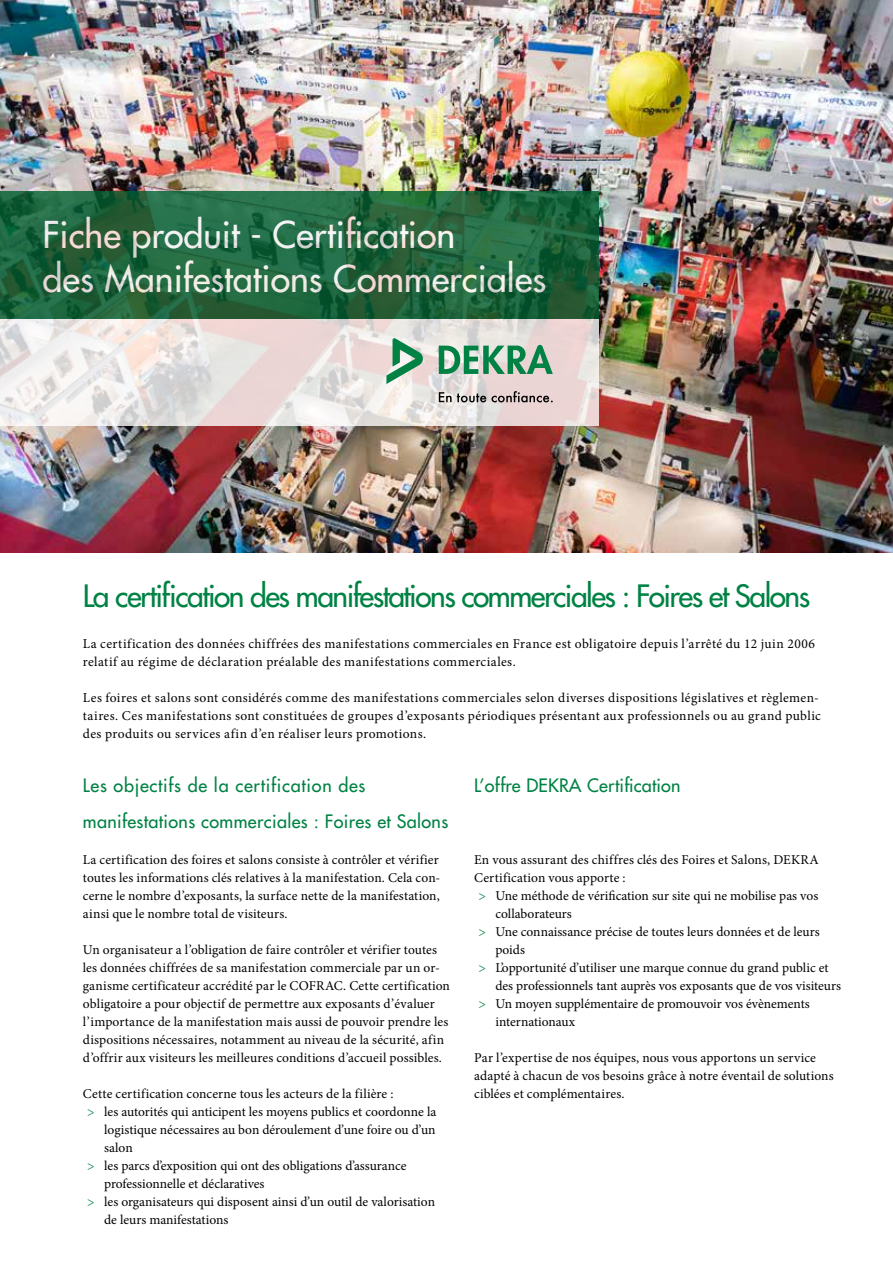
<style>
.page{position:relative;width:893px;height:1263px;background:#fff}
.page>*{position:absolute;margin:0;border:0;box-sizing:border-box;transform-origin:0 0}
.t1{font:500 36px/43.2px "Futura Std";color:#fff}
.t2{font:500 30px "Futura Std";letter-spacing:-.05em;color:#008244}
.t3{font:500 18px/36px "Futura Std";letter-spacing:.02em;color:#008244}
.t4{font:13.5px/18px "Minion Pro";letter-spacing:.01em;color:#000}
.t5{font:13.5px/18px "Minion Pro";letter-spacing:.03em;color:#000}
.s1{color:#008244}
.s2{font-family:"Futura Std";color:#008244}
</style>
<div class="page">
<img style="left:0;top:0;width:893px;height:553px">
<svg style="left:0;top:191px;width:598px;height:128px;background:#20643d"></svg>
<svg style="left:0;top:319px;width:598px;height:106px"></svg>
<svg style="left:439px;top:345px;width:114px;height:29px;background:#73af8f"></svg>
<svg style="left:386px;top:338px;width:37px;height:46px"></svg>
<svg style="left:439px;top:391px;width:114px;height:11px"></svg>
<h1 class="t1" style="left:43px;top:214px;width:505px">Fiche produit - Certification<br>des Manifestations Commerciales</h1>
<h2 class="t2" style="left:83px;top:577px;width:729px">La certification des manifestations commerciales : Foires et Salons</h2>
<p class="t5" style="left:83px;top:635px;width:734px">La certification des données chiffrées des manifestations commerciales en France est obligatoire depuis l’arrêté du 12 juin 2006 relatif au régime de déclaration préalable des manifestations commerciales.</p>
<p class="t5" style="left:83px;top:689px;width:739px">Les foires et salons sont considérés comme des manifestations commerciales selon diverses dispositions législatives et règlemen&shy;taires. Ces manifestations sont constituées de groupes d’exposants périodiques présentant aux professionnels ou au grand public des produits ou services afin d’en réaliser leurs promotions.</p>
<h3 class="t3" style="left:83px;top:767px;width:367px">Les objectifs de la certification des manifestations commerciales : Foires et Salons</h3>
<p class="t4" style="left:83px;top:851px;width:359px">La certification des foires et salons consiste à contrôler et vérifier toutes les informations clés relatives à la manifestation. Cela con&shy;cerne le nombre d’exposants, la surface nette de la manifestation, ainsi que le nombre total de visiteurs.</p>
<p class="t4" style="left:83px;top:941px;width:369px">Un organisateur a l’obligation de faire contrôler et vérifier toutes les données chiffrées de sa manifestation commerciale par un or&shy;ganisme certificateur accrédité par le COFRAC. Cette certification obligatoire a pour objectif de permettre aux exposants d’évaluer l’importance de la manifestation mais aussi de pouvoir prendre les dispositions nécessaires, notamment au niveau de la sécurité, afin d’offrir aux visiteurs les meilleures conditions d’accueil possibles.</p>
<p class="t4" style="left:83px;top:1085px;width:312px">Cette certification concerne tous les acteurs de la filière :</p>
<p class="t4" style="left:87px;top:1103px;width:351px"><span class="s1">&gt;</span><span class="s2">&gt;</span> les autorités qui anticipent les moyens publics et coordonne la</p>
<p class="t4" style="left:104px;top:1121px;width:333px">logistique nécessaires au bon déroulement d’une foire ou d’un</p>
<p class="t4" style="left:104px;top:1139px;width:30px">salon</p>
<p class="t4" style="left:87px;top:1157px;width:321px"><span class="s1">&gt;</span><span class="s2">&gt;</span> les parcs d’exposition qui ont des obligations d’assurance</p>
<p class="t4" style="left:104px;top:1175px;width:162px">professionnelle et déclaratives</p>
<p class="t4" style="left:87px;top:1193px;width:349px"><span class="s1">&gt;</span><span class="s2">&gt;</span> les organisateurs qui disposent ainsi d’un outil de valorisation</p>
<p class="t4" style="left:104px;top:1211px;width:126px">de leurs manifestations</p>
<h3 class="t3" style="left:474px;top:767px;width:208px">L’offre DEKRA Certification</h3>
<p class="t4" style="left:474px;top:851px;width:346px">En vous assurant des chiffres clés des Foires et Salons, DEKRA</p>
<p class="t4" style="left:474px;top:869px;width:153px">Certification vous apporte :</p>
<p class="t4" style="left:478px;top:887px;width:341px"><span class="s1">&gt;</span><span class="s2">&gt;</span> Une méthode de vérification sur site qui ne mobilise pas vos</p>
<p class="t4" style="left:495px;top:905px;width:78px">collaborateurs</p>
<p class="t4" style="left:478px;top:923px;width:343px"><span class="s1">&gt;</span><span class="s2">&gt;</span> Une connaissance précise de toutes leurs données et de leurs</p>
<p class="t4" style="left:495px;top:941px;width:31px">poids</p>
<p class="t4" style="left:478px;top:959px;width:352px"><span class="s1">&gt;</span><span class="s2">&gt;</span> L’opportunité d’utiliser une marque connue du grand public et</p>
<p class="t4" style="left:495px;top:977px;width:347px">des professionnels tant auprès vos exposants que de vos visiteurs</p>
<p class="t4" style="left:478px;top:995px;width:333px"><span class="s1">&gt;</span><span class="s2">&gt;</span> Un moyen supplémentaire de promouvoir vos évènements</p>
<p class="t4" style="left:495px;top:1013px;width:81px">internationaux</p>
<p class="t4" style="left:474px;top:1049px;width:361px">Par l’expertise de nos équipes, nous vous apportons un service adapté à chacun de vos besoins grâce à notre éventail de solutions ciblées et complémentaires.</p>
</div>
